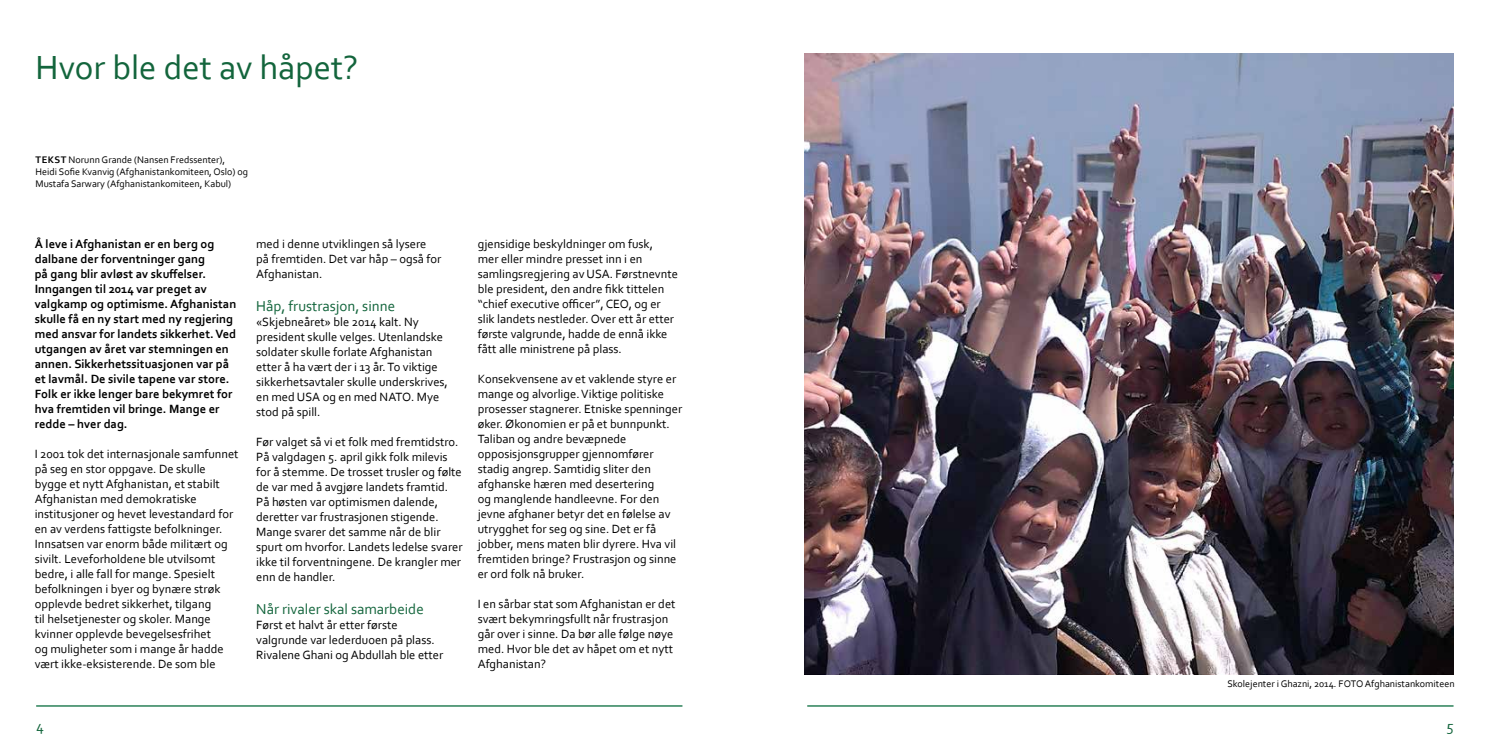
<style>
.page{position:relative;width:1489px;height:745px;background:#fff}
.page>*{position:absolute;margin:0;border:0;box-sizing:border-box;transform-origin:0 0}
.t1{font:35px "Corbel";color:#13653c}
.t2{font:15px "Corbel";color:#13653c}
.t3{font:12.5px/15px "Corbel";color:#000}
.t4{font:700 12.5px/15px "Corbel";color:#000}
.t5{font:10px/12px "Corbel";color:#000}
.s1{font-weight:700}
</style>
<div class="page">
<hr style="left:36px;top:704px;width:646px;height:2px;background:#006838">
<hr style="left:807px;top:704px;width:646px;height:2px;background:#006838">
<img style="left:804px;top:53px;width:649px;height:620px">
<h1 class="t1" style="left:35px;top:46px;width:324px">Hvor ble det av håpet?</h1>
<p class="t5" style="left:35px;top:153px;width:214px"><span class="s1">TEKST</span> Norunn Grande (Nansen Fredssenter),<br>Heidi Sofie Kvanvig (Afghanistankomiteen, Oslo) og<br>Mustafa Sarwary (Afghanistankomiteen, Kabul)</p>
<p class="t4" style="left:35px;top:236px;width:203px">Å leve i Afghanistan er en berg og dalbane der forventninger gang<br>på gang blir avløst av skuffelser.<br>Inngangen til 2014 var preget av valgkamp og optimisme. Afghanistan skulle få en ny start med ny regjering med ansvar for landets sikkerhet. Ved utgangen av året var stemningen en annen. Sikkerhetssituasjonen var på et lavmål. De sivile tapene var store.<br>Folk er ikke lenger bare bekymret for hva fremtiden vil bringe. Mange er redde – hver dag.</p>
<p class="t3" style="left:35px;top:446px;width:205px">I 2001 tok det internasjonale samfunnet på seg en stor oppgave. De skulle bygge et nytt Afghanistan, et stabilt Afghanistan med demokratiske institusjoner og hevet levestandard for en av verdens fattigste befolkninger.<br>Innsatsen var enorm både militært og sivilt. Leveforholdene ble utvilsomt bedre, i alle fall for mange. Spesielt befolkningen i byer og bynære strøk opplevde bedret sikkerhet, tilgang<br>til helsetjenester og skoler. Mange kvinner opplevde bevegelsesfrihet<br>og muligheter som i mange år hadde vært ikke-eksisterende. De som ble</p>
<p class="t3" style="left:256px;top:236px;width:186px">med i denne utviklingen så lysere på fremtiden. Det var håp – også for<br>Afghanistan.</p>
<p class="t2" style="left:256px;top:296px;width:140px">Håp, frustrasjon, sinne</p>
<p class="t3" style="left:256px;top:314px;width:193px">«Skjebneåret» ble 2014 kalt. Ny president skulle velges. Utenlandske soldater skulle forlate Afghanistan etter å ha vært der i 13 år. To viktige sikkerhetsavtaler skulle underskrives, en med USA og en med NATO. Mye stod på spill.</p>
<p class="t3" style="left:256px;top:434px;width:208px">Før valget så vi et folk med fremtidstro.<br>På valgdagen 5. april gikk folk milevis for å stemme. De trosset trusler og følte de var med å avgjøre landets framtid.<br>På høsten var optimismen dalende, deretter var frustrasjonen stigende.<br>Mange svarer det samme når de blir spurt om hvorfor. Landets ledelse svarer ikke til forventningene. De krangler mer enn de handler.</p>
<p class="t2" style="left:256px;top:599px;width:169px">Når rivaler skal samarbeide</p>
<p class="t3" style="left:256px;top:617px;width:189px">Først et halvt år etter første valgrunde var lederduoen på plass.<br>Rivalene Ghani og Abdullah ble etter</p>
<p class="t3" style="left:477px;top:236px;width:202px">gjensidige beskyldninger om fusk,<br>mer eller mindre presset inn i en samlingsregjering av USA. Førstnevnte ble president, den andre fikk tittelen “chief executive officer”, CEO, og er slik landets nestleder. Over ett år etter første valgrunde, hadde de ennå ikke fått alle ministrene på plass.</p>
<p class="t3" style="left:477px;top:371px;width:206px">Konsekvensene av et vaklende styre er mange og alvorlige. Viktige politiske prosesser stagnerer. Etniske spenninger øker. Økonomien er på et bunnpunkt.<br>Taliban og andre bevæpnede opposisjonsgrupper gjennomfører stadig angrep. Samtidig sliter den afghanske hæren med desertering<br>og manglende handleevne. For den jevne afghaner betyr det en følelse av utrygghet for seg og sine. Det er få jobber, mens maten blir dyrere. Hva vil fremtiden bringe? Frustrasjon og sinne er ord folk nå bruker.</p>
<p class="t3" style="left:477px;top:596px;width:199px">I en sårbar stat som Afghanistan er det svært bekymringsfullt når frustrasjon går over i sinne. Da bør alle følge nøye med. Hvor ble det av håpet om et nytt<br>Afghanistan?</p>
<p class="t5" style="left:1227px;top:677px;width:229px">Skolejenter i Ghazni, 2014. FOTO Afghanistankomiteen</p>
<p class="t2" style="left:36px;top:716px;width:9px">4</p>
<p class="t2" style="left:1446px;top:716px;width:9px">5</p>
</div>
